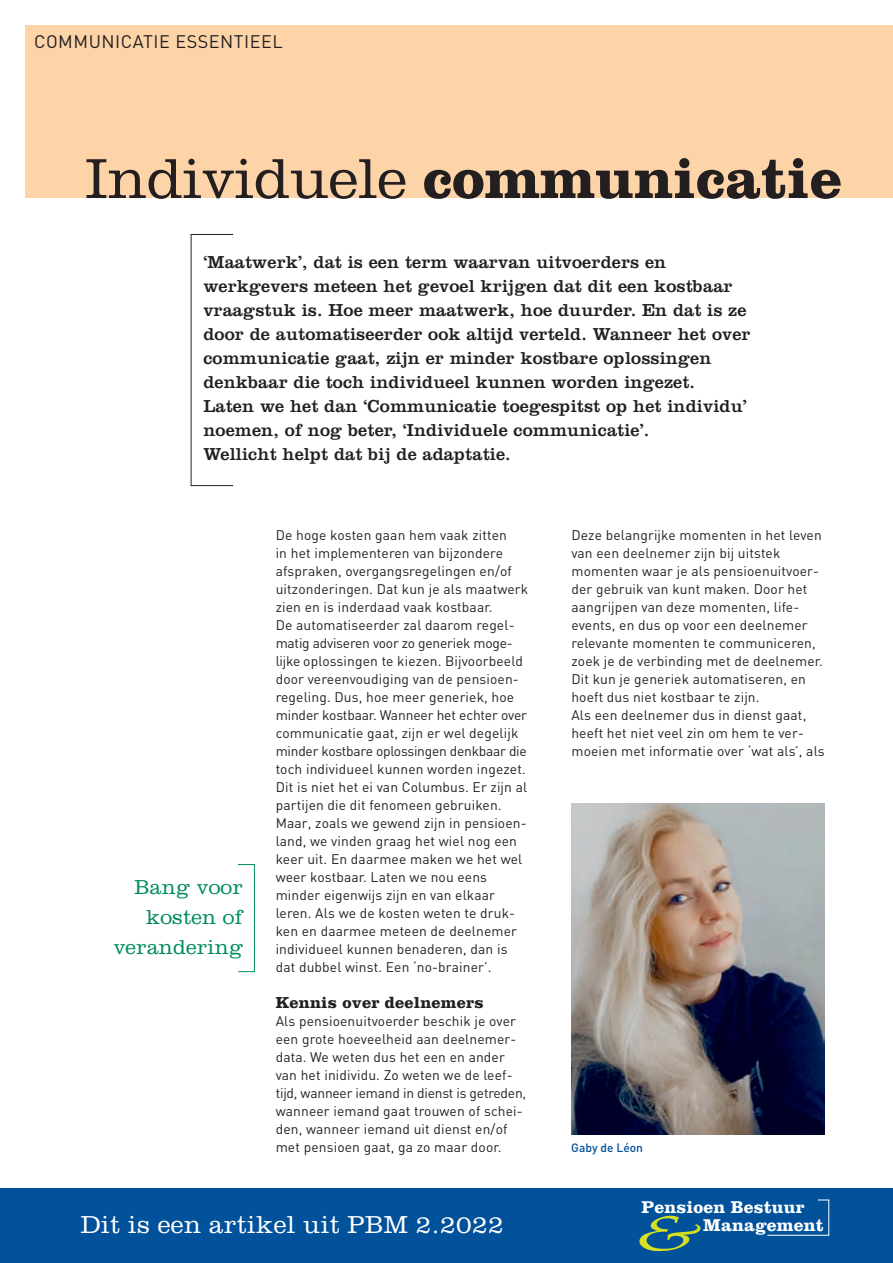
<style>
.page{position:relative;width:893px;height:1263px;background:#fff}
.page>*{position:absolute;margin:0;border:0;box-sizing:border-box;transform-origin:0 0}
.t1{font:700 58.5px "Clarendon";color:#231f20}
.t2{font:300 25.5px "Clarendon";letter-spacing:.02em;color:#fff}
.t3{font:300 21px/30px "Clarendon";letter-spacing:.01em;color:#008c5b;text-align:right}
.t4{font:18px/24px "Clarendon";letter-spacing:.01em;color:#231f20}
.t5{font:18px "DIN";letter-spacing:.03em;color:#231f20}
.t6{font:700 17.7px "Clarendon";letter-spacing:.01em;color:#fff}
.t7{font:700 16.5px "Clarendon";letter-spacing:.01em;color:#231f20}
.t8{font:13.8px/18px "DIN";letter-spacing:.01em;color:#231f20}
.t9{font:500 12px "DIN";color:#01519b}
.s1{font-weight:300}
</style>
<div class="page">
<div style="left:0;top:1188px;width:893px;height:75px;background:#01519b"></div>
<svg style="left:767px;top:1199px;width:63px;height:37px"></svg>
<svg style="left:639px;top:1215px;width:62px;height:36px"></svg>
<div style="left:26px;top:26px;width:867px;height:172px;background:#fdd4a8"></div>
<svg style="left:237px;top:864px;width:18px;height:108px"></svg>
<img style="left:571px;top:803px;width:254px;height:331px">
<h3 class="t5" style="left:34px;top:31px;width:250px">COMMUNICATIE ESSENTIEEL</h3>
<h1 class="t1" style="left:85px;top:143px;width:759px"><span class="s1">Individuele</span> communicatie</h1>
<p class="t4" style="left:203px;top:249px;width:549px">‘Maatwerk’, dat is een term waarvan uitvoerders en werkgevers meteen het gevoel krijgen dat dit een kostbaar vraagstuk is. Hoe meer maatwerk, hoe duurder. En dat is ze door de automatiseerder ook altijd verteld. Wanneer het over communicatie gaat, zijn er minder kostbare oplossingen denkbaar die toch individueel kunnen worden ingezet.<br>Laten we het dan ‘Communicatie toegespitst op het individu’ noemen, of nog beter, ‘Individuele communicatie’.<br>Wellicht helpt dat bij de adaptatie.</p>
<h3 class="t3" style="left:114px;top:872px;width:131px">Bang voor kosten of verandering</h3>
<p class="t8" style="left:276px;top:526px;width:254px">De hoge kosten gaan hem vaak zitten<br>in het implementeren van bijzondere afspraken, overgangsregelingen en/of uitzonderingen. Dat kun je als maatwerk zien en is inderdaad vaak kostbaar.<br>De automatiseerder zal daarom regel&shy;matig adviseren voor zo generiek moge&shy;lijke oplossingen te kiezen. Bijvoorbeeld door vereenvoudiging van de pensioen&shy;regeling. Dus, hoe meer generiek, hoe minder kostbaar. Wanneer het echter over communicatie gaat, zijn er wel degelijk minder kostbare oplossingen denkbaar die toch individueel kunnen worden ingezet.<br>Dit is niet het ei van Columbus. Er zijn al partijen die dit fenomeen gebruiken.<br>Maar, zoals we gewend zijn in pensioen&shy;land, we vinden graag het wiel nog een keer uit. En daarmee maken we het wel weer kostbaar. Laten we nou eens minder eigenwijs zijn en van elkaar leren. Als we de kosten weten te druk&shy;ken en daarmee meteen de deelnemer individueel kunnen benaderen, dan is dat dubbel winst. Een ‘no-brainer’.</p>
<p class="t7" style="left:276px;top:992px;width:209px">Kennis over deelnemers</p>
<p class="t8" style="left:276px;top:1012px;width:252px">Als pensioenuitvoerder beschik je over een grote hoeveelheid aan deelnemer&shy;data. We weten dus het een en ander van het inidividu. Zo weten we de leef&shy;tijd, wanneer iemand in dienst is getreden, wanneer iemand gaat trouwen of schei&shy;den, wanneer iemand uit dienst en/of met pensioen gaat, ga zo maar door.</p>
<p class="t8" style="left:571px;top:526px;width:255px">Deze belangrijke momenten in het leven van een deelnemer zijn bij uitstek momenten waar je als pensioenuitvoer&shy;der gebruik van kunt maken. Door het aangrijpen van deze momenten, life&shy;events, en dus op voor een deelnemer relevante momenten te communiceren, zoek je de verbinding met de deelnemer.<br>Dit kun je generiek automatiseren, en hoeft dus niet kostbaar te zijn.<br>Als een deelnemer dus in dienst gaat, heeft het niet veel zin om hem te ver&shy;moeien met informatie over ‘wat als’, als</p>
<p class="t9" style="left:571px;top:1140px;width:73px">Gaby de Léon</p>
<p class="t6" style="left:641px;top:1196px;width:165px">Pensioen Bestuur</p>
<h2 class="t2" style="left:81px;top:1210px;width:424px">Dit is een artikel uit PBM 2.2022</h2>
<p class="t6" style="left:703px;top:1215px;width:122px">Management</p>
</div>
